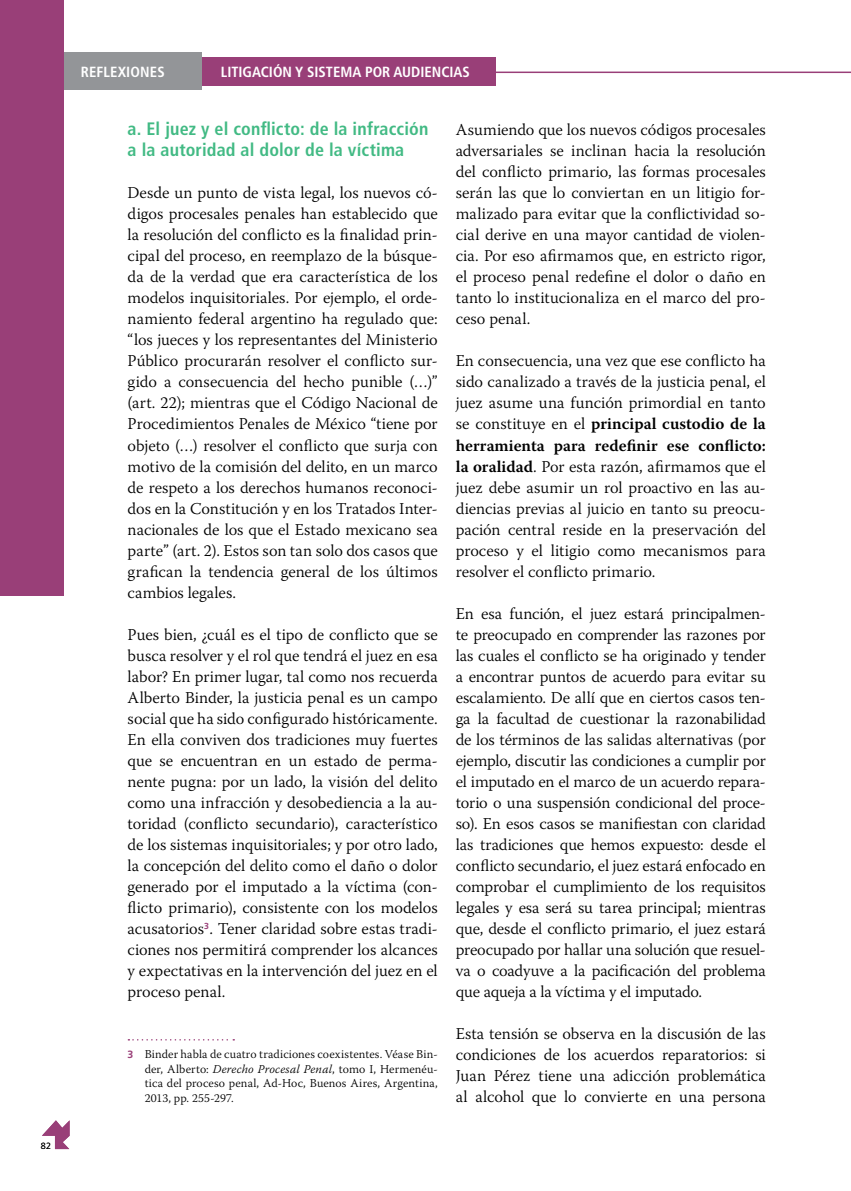
<style>
.page{position:relative;width:851px;height:1191px;background:#fff}
.page>*{position:absolute;margin:0;border:0;box-sizing:border-box;transform-origin:0 0}
.t1{font:700 condensed 18px/21px "Frutiger LT Std";letter-spacing:.01em;color:#42ba84}
.t2{font:300 16.5px/21px "Warnock Pro";letter-spacing:-.005em;color:#000;text-align:justify}
.t3{font:700 condensed 14.7px "Frutiger LT Std";color:#fff}
.t4{font:300 12px/14.4px "Warnock Pro";letter-spacing:.005em;color:#000;text-align:justify}
.t5{font:300 9px "Frutiger LT Std";color:#000}
.s1{font-family:"Frutiger LT Std";font-weight:700;font-size:10.5px;color:#993f78}
.s2{font-style:italic}
.s3{font-weight:600}
</style>
<div class="page">
<hr style="left:0;top:72px;width:850px;height:1px;background:#993f78">
<svg style="left:42px;top:1120px;width:28px;height:29px"></svg>
<div style="left:130px;top:57px;width:366px;height:29px;background:#993f78"></div>
<div style="left:44px;top:53px;width:158px;height:37px;background:#939598"></div>
<div style="left:0;top:0;width:64px;height:595px;background:#993f78"></div>
<svg style="left:128px;top:1039px;width:106px;height:1px"></svg>
<p class="t5" style="left:41px;top:1140px;width:12px">82</p>
<p class="t3" style="left:81px;top:63px;width:85px">REFLEXIONES</p>
<p class="t3" style="left:221px;top:63px;width:250px">LITIGACIÓN Y SISTEMA POR AUDIENCIAS</p>
<p class="t1" style="left:128px;top:119px;width:302px">a. El juez y el conflicto: de la infracción a la autoridad al dolor de la víctima</p>
<p class="t2" style="left:128px;top:182px;width:311px">Desde un punto de vista legal, los nuevos có&shy;digos procesales penales han establecido que la resolución del conflicto es la finalidad prin&shy;cipal del proceso, en reemplazo de la búsque&shy;da de la verdad que era característica de los modelos inquisitoriales. Por ejemplo, el orde&shy;namiento federal argentino ha regulado que: “los jueces y los representantes del Ministerio Público procurarán resolver el conflicto sur&shy;gido a consecuencia del hecho punible (…)” (art. 22); mientras que el Código Nacional de Procedimientos Penales de México “tiene por objeto (…) resolver el conflicto que surja con motivo de la comisión del delito, en un marco de respeto a los derechos humanos reconoci&shy;dos en la Constitución y en los Tratados Inter&shy;nacionales de los que el Estado mexicano sea parte” (art. 2). Estos son tan solo dos casos que grafican la tendencia general de los últimos cambios legales.</p>
<p class="t2" style="left:128px;top:623px;width:311px">Pues bien, ¿cuál es el tipo de conflicto que se busca resolver y el rol que tendrá el juez en esa labor? En primer lugar, tal como nos recuerda Alberto Binder, la justicia penal es un campo social que ha sido configurado históricamente.<br>En ella conviven dos tradiciones muy fuertes que se encuentran en un estado de perma&shy;nente pugna: por un lado, la visión del delito como una infracción y desobediencia a la au&shy;toridad (conflicto secundario), característico de los sistemas inquisitoriales; y por otro lado, la concepción del delito como el daño o dolor generado por el imputado a la víctima (con&shy;flicto primario), consistente con los modelos acusatorios<sup>3</sup>. Tener claridad sobre estas tradi&shy;ciones nos permitirá comprender los alcances y expectativas en la intervención del juez en el proceso penal.</p>
<p class="t4" style="left:145px;top:1047px;width:294px;text-indent:-17px"><span class="s1">3</span> Binder habla de cuatro tradiciones coexistentes. Véase Bin&shy;der, Alberto: <span class="s2">Derecho Procesal Penal</span>, tomo I, Hermenéu&shy;tica del proceso penal, Ad-Hoc, Buenos Aires, Argentina, 2013, pp. 255-297.</p>
<p class="t2" style="left:455px;top:119px;width:311px">Asumiendo que los nuevos códigos procesales adversariales se inclinan hacia la resolución del conflicto primario, las formas procesales serán las que lo conviertan en un litigio for&shy;malizado para evitar que la conflictividad so&shy;cial derive en una mayor cantidad de violen&shy;cia. Por eso afirmamos que, en estricto rigor, el proceso penal redefine el dolor o daño en tanto lo institucionaliza en el marco del pro&shy;ceso penal.</p>
<p class="t2" style="left:455px;top:350px;width:311px">En consecuencia, una vez que ese conflicto ha sido canalizado a través de la justicia penal, el juez asume una función primordial en tanto se constituye en el <span class="s3">principal custodio de la herramienta para redefinir ese conflicto: la oralidad</span>. Por esta razón, afirmamos que el juez debe asumir un rol proactivo en las au&shy;diencias previas al juicio en tanto su preocu&shy;pación central reside en la preservación del proceso y el litigio como mecanismos para resolver el conflicto primario.</p>
<p class="t2" style="left:455px;top:602px;width:311px">En esa función, el juez estará principalmen&shy;te preocupado en comprender las razones por las cuales el conflicto se ha originado y tender a encontrar puntos de acuerdo para evitar su escalamiento. De allí que en ciertos casos ten&shy;ga la facultad de cuestionar la razonabilidad de los términos de las salidas alternativas (por ejemplo, discutir las condiciones a cumplir por el imputado en el marco de un acuerdo repara&shy;torio o una suspensión condicional del proce&shy;so). En esos casos se manifiestan con claridad las tradiciones que hemos expuesto: desde el conflicto secundario, el juez estará enfocado en comprobar el cumplimiento de los requisitos legales y esa será su tarea principal; mientras que, desde el conflicto primario, el juez estará preocupado por hallar una solución que resuel&shy;va o coadyuve a la pacificación del problema que aqueja a la víctima y el imputado.</p>
<p class="t2" style="left:455px;top:1022px;width:311px">Esta tensión se observa en la discusión de las condiciones de los acuerdos reparatorios: si Juan Pérez tiene una adicción problemática al alcohol que lo convierte en una persona</p>
</div>
